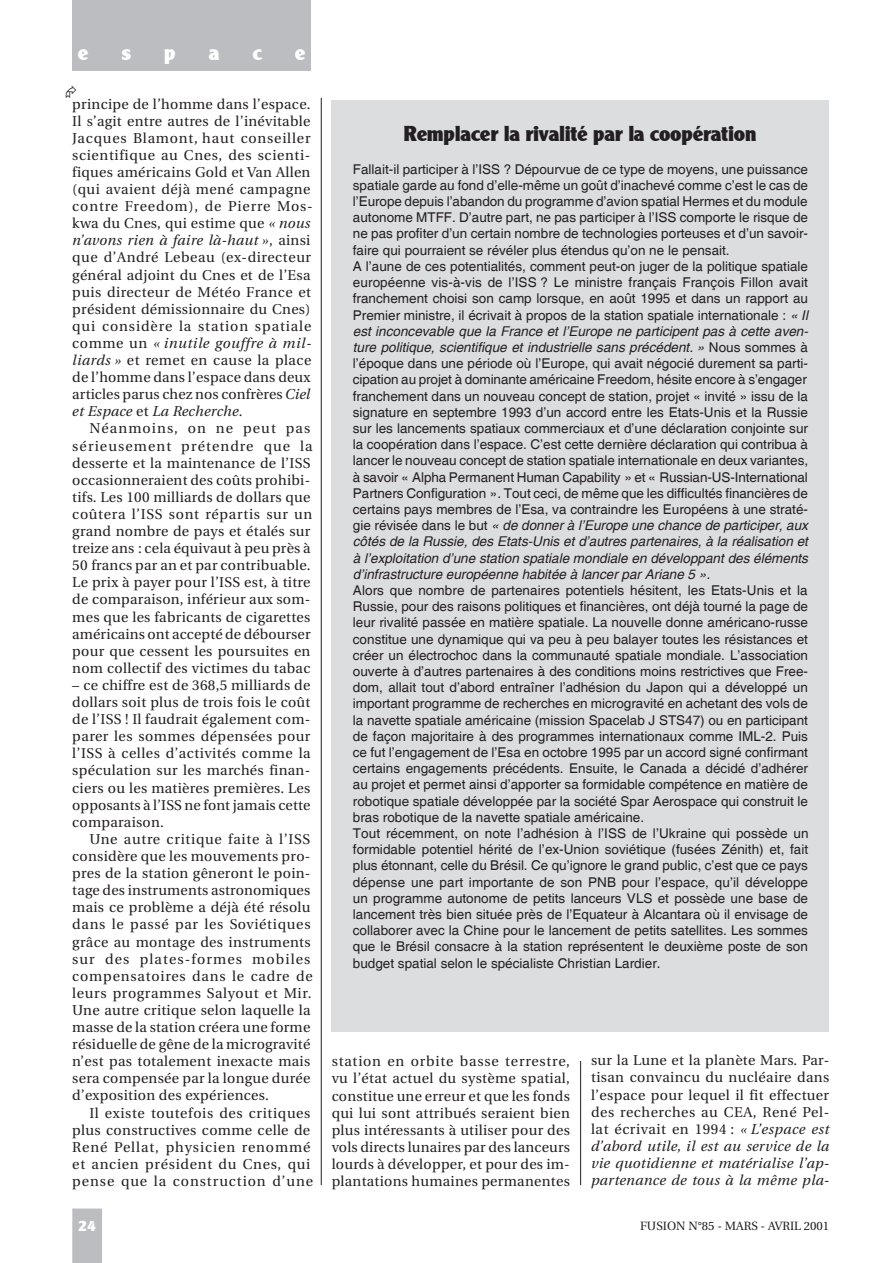
<style>
.page{position:relative;width:893px;height:1263px;background:#fff}
.page>*{position:absolute;margin:0;border:0;box-sizing:border-box;transform-origin:0 0}
.t1{font:21px "Clear Black DB Normal";color:#231f20}
.t2{font:21px "Clear Black DB Normal";color:#fff}
.t3{font:15px "Clear Black DB Normal";color:#fff}
.t4{font:14.25px/17.1px "Utopia";letter-spacing:.02em;color:#231f20;text-align:justify}
.t5{font:14.25px/17.1px "Utopia";letter-spacing:.05em;color:#231f20}
.t6{font:13.5px/16.2px "Helvetica";color:#231f20}
.t7{font:12px "Utopia";color:#231f20}
.s1{font-style:italic}
</style>
<div class="page">
<div style="left:72px;top:0;width:238px;height:71px;background:#bcbdc0"></div>
<hr style="left:321px;top:98px;width:1px;height:1087px;background:#231f20">
<hr style="left:580px;top:98px;width:1px;height:1087px;background:#231f20">
<div style="left:72px;top:1208px;width:30px;height:55px;background:#bcbdc0"></div>
<div style="left:557px;top:79px;width:74px;height:982px;background:#fff"></div>
<div style="left:332px;top:100px;width:497px;height:931px;background:#dcdddf"></div>
<h1 class="t2" style="left:78px;top:40px;width:12px">e</h1>
<h1 class="t2" style="left:122px;top:40px;width:11px">s</h1>
<h1 class="t2" style="left:165px;top:40px;width:13px">p</h1>
<h1 class="t2" style="left:209px;top:40px;width:12px">a</h1>
<h1 class="t2" style="left:253px;top:40px;width:11px">c</h1>
<h1 class="t2" style="left:295px;top:40px;width:12px">e</h1>
<p class="t4" style="left:72px;top:95px;width:242px;text-align:left">principe de l’homme dans l’espace.<br>Il s’agit entre autres de l’inévitable Jacques Blamont, haut conseiller scientifique au Cnes, des scienti&shy;fiques américains Gold et Van Allen (qui avaient déjà mené campagne contre Freedom), de Pierre Mos&shy;kwa du Cnes, qui estime que <span class="s1">« nous n’avons rien à faire là-haut »</span>, ainsi que d’André Lebeau (ex-directeur général adjoint du Cnes et de l’Esa puis directeur de Météo France et président démissionnaire du Cnes) qui considère la station spatiale comme un <span class="s1">« inutile gouffre à mil&shy;liards »</span> et remet en cause la place de l’homme dans l’espace dans deux articles parus chez nos confrères <span class="s1">Ciel et Espace</span> et <span class="s1">La Recherche</span>.</p>
<p class="t4" style="left:72px;top:420px;width:242px;text-align:left;text-indent:17px">Néanmoins, on ne peut pas sérieusement prétendre que la desserte et la maintenance de l’ISS occasionneraient des coûts prohibi&shy;tifs. Les 100 milliards de dollars que coûtera l’ISS sont répartis sur un grand nombre de pays et étalés sur treize ans : cela équivaut à peu près à 50 francs par an et par contribuable.<br>Le prix à payer pour l’ISS est, à titre de comparaison, inférieur aux som&shy;mes que les fabricants de cigarettes américains ont accepté de débourser pour que cessent les poursuites en nom collectif des victimes du tabac</p>
<p class="t4" style="left:72px;top:677px;width:240px">– ce chiffre est de 368,5 milliards de dollars soit plus de trois fois le coût de l’ISS ! Il faudrait également com&shy;parer les sommes dépensées pour l’ISS à celles d’activités comme la spéculation sur les marchés finan&shy;ciers ou les matières premières. Les opposants à l’ISS ne font jamais cette comparaison.</p>
<p class="t4" style="left:72px;top:831px;width:242px;text-align:left;text-indent:17px">Une autre critique faite à l’ISS considère que les mouvements pro&shy;pres de la station gêneront le poin&shy;tage des instruments astronomiques mais ce problème a déjà été résolu dans le passé par les Soviétiques grâce au montage des instruments sur des plates-formes mobiles compensatoires dans le cadre de leurs programmes Salyout et Mir.<br>Une autre critique selon laquelle la masse de la station créera une forme résiduelle de gêne de la microgravité n’est pas totalement inexacte mais sera compensée par la longue durée d’exposition des expériences.</p>
<p class="t5" style="left:72px;top:1104px;width:242px;text-indent:17px">Il existe toutefois des critiques plus constructives comme celle de<br>René Pellat, physicien renommé et ancien président du Cnes, qui pense que la construction d’une</p>
<h1 class="t1" style="left:404px;top:122px;width:354px">Remplacer la rivalité par la coopération</h1>
<p class="t6" style="left:353px;top:161px;width:457px">Fallait-il participer à l’ISS ? Dépourvue de ce type de moyens, une puissance spatiale garde au fond d’elle-même un goût d’inachevé comme c’est le cas de l’Europe depuis l’abandon du programme d’avion spatial Hermes et du module autonome MTFF. D’autre part, ne pas participer à l’ISS comporte le risque de ne pas profiter d’un certain nombre de technologies porteuses et d’un savoir&shy;faire qui pourraient se révéler plus étendus qu’on ne le pensait.<br>A l’aune de ces potentialités, comment peut-on juger de la politique spatiale européenne vis-à-vis de l’ISS ? Le ministre français François Fillon avait franchement choisi son camp lorsque, en août 1995 et dans un rapport au Premier ministre, il écrivait à propos de la station spatiale internationale : <span class="s1">« Il est inconcevable que la France et l’Europe ne participent pas à cette aven&shy;ture politique, scientifique et industrielle sans précédent. »</span> Nous sommes à l’époque dans une période où l’Europe, qui avait négocié durement sa parti&shy;cipation au projet à dominante américaine Freedom, hésite encore à s’engager franchement dans un nouveau concept de station, projet « invité » issu de la signature en septembre 1993 d’un accord entre les Etats-Unis et la Russie sur les lancements spatiaux commerciaux et d’une déclaration conjointe sur la coopération dans l’espace. C’est cette dernière déclaration qui contribua à lancer le nouveau concept de station spatiale internationale en deux variantes, à savoir « Alpha Permanent Human Capability » et « Russian-US-International Partners Configuration ». Tout ceci, de même que les difficultés financières de certains pays membres de l’Esa, va contraindre les Européens à une straté&shy;gie révisée dans le but <span class="s1">« de donner à l’Europe une chance de participer, aux côtés de la Russie, des Etats-Unis et d’autres partenaires, à la réalisation et à l’exploitation d’une station spatiale mondiale en développant des éléments d’infrastructure européenne habitée à lancer par Ariane 5 ».</span></p>
<p class="t6" style="left:353px;top:583px;width:457px">Alors que nombre de partenaires potentiels hésitent, les Etats-Unis et la Russie, pour des raisons politiques et financières, ont déjà tourné la page de leur rivalité passée en matière spatiale. La nouvelle donne américano-russe constitue une dynamique qui va peu à peu balayer toutes les résistances et créer un électrochoc dans la communauté spatiale mondiale. L’association ouverte à d’autres partenaires à des conditions moins restrictives que Free&shy;dom, allait tout d’abord entraîner l’adhésion du Japon qui a développé un important programme de recherches en microgravité en achetant des vols de la navette spatiale américaine (mission Spacelab J STS47) ou en participant de façon majoritaire à des programmes internationaux comme IML-2. Puis ce fut l’engagement de l’Esa en octobre 1995 par un accord signé confirmant certains engagements précédents. Ensuite, le Canada a décidé d’adhérer au projet et permet ainsi d’apporter sa formidable compétence en matière de robotique spatiale développée par la société Spar Aerospace qui construit le bras robotique de la navette spatiale américaine.<br>Tout récemment, on note l’adhésion à l’ISS de l’Ukraine qui possède un formidable potentiel hérité de l’ex-Union soviétique (fusées Zénith) et, fait plus étonnant, celle du Brésil. Ce qu’ignore le grand public, c’est que ce pays dépense une part importante de son PNB pour l’espace, qu’il développe un programme autonome de petits lanceurs VLS et possède une base de lancement très bien située près de l’Equateur à Alcantara où il envisage de collaborer avec la Chine pour le lancement de petits satellites. Les sommes que le Brésil consacre à la station représentent le deuxième poste de son budget spatial selon le spécialiste Christian Lardier.</p>
<p class="t4" style="left:332px;top:1053px;width:240px">station en orbite basse terrestre, vu l’état actuel du système spatial, constitue une erreur et que les fonds qui lui sont attribués seraient bien plus intéressants à utiliser pour des vols directs lunaires par des lanceurs lourds à développer, et pour des im&shy;plantations humaines permanentes</p>
<p class="t4" style="left:591px;top:1052px;width:240px">sur la Lune et la planète Mars. Par&shy;tisan convaincu du nucléaire dans l’espace pour lequel il fit effectuer des recherches au CEA, René Pel&shy;lat écrivait en 1994 : <span class="s1">« L’espace est d’abord utile, il est au service de la vie quotidienne et matérialise l’ap&shy;partenance de tous à la même pla-</span></p>
<p class="t3" style="left:78px;top:1217px;width:19px">24</p>
<p class="t7" style="left:640px;top:1219px;width:191px">FUSION N°85 - MARS - AVRIL 2001</p>
</div>
